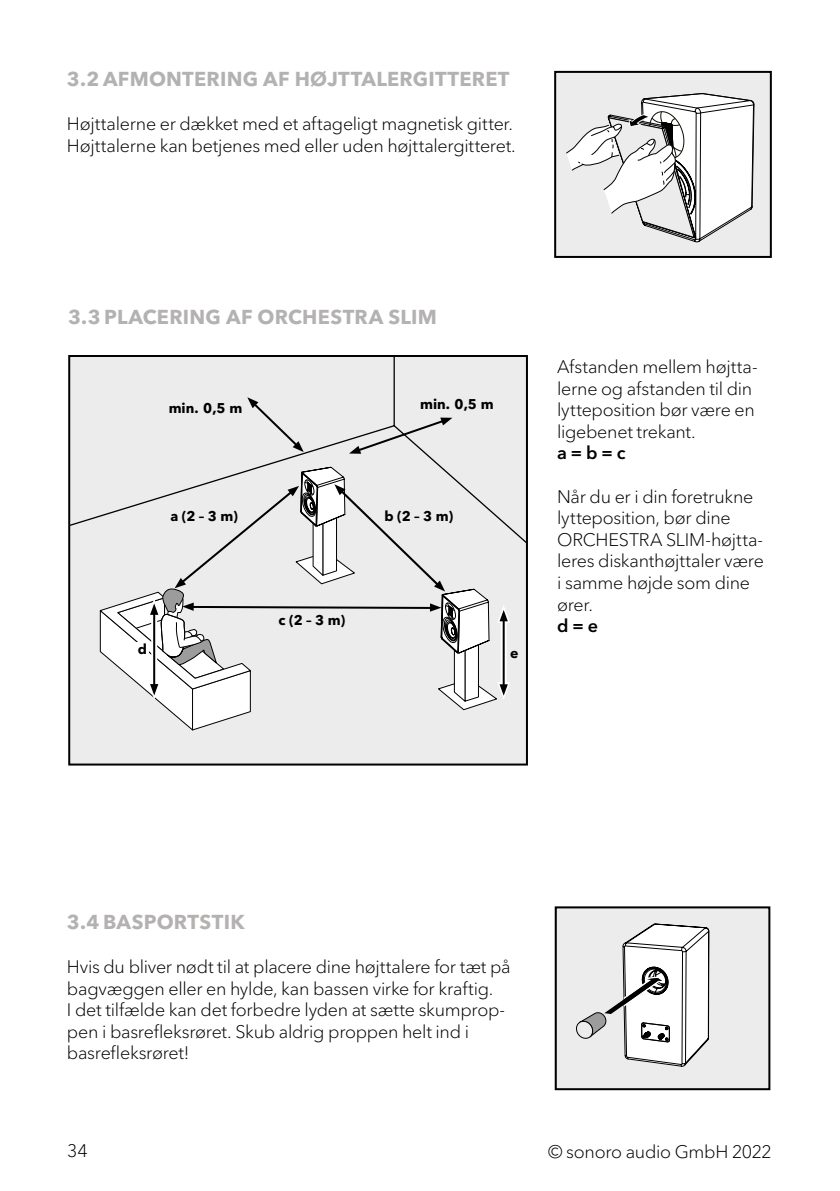
<style>
.page{position:relative;width:840px;height:1191px;background:#fff}
.page>*{position:absolute;margin:0;border:0;box-sizing:border-box;transform-origin:0 0}
.t1{font:700 20px "Avenir Next LT Pro";letter-spacing:.01em;color:#b4b1b1}
.t2{font:300 18px/21.6px "Avenir Next LT Pro";letter-spacing:-.015em;color:#000}
.t3{font:600 18px "Avenir Next LT Pro";color:#000}
.t4{font:700 14px "Avenir Next LT Pro";color:#000}
</style>
<div class="page">
<div style="left:553px;top:906px;width:216px;height:183px;background:#ececec"></div>
<div style="left:554px;top:906px;width:216px;height:184px;border:2px solid #000"></div>
<svg style="left:576px;top:923px;width:133px;height:144px"></svg>
<div style="left:554px;top:72px;width:216px;height:184px;background:#ececec"></div>
<div style="left:554px;top:71px;width:217px;height:187px;border:2px solid #000"></div>
<svg style="left:566px;top:93px;width:188px;height:149px"></svg>
<div style="left:69px;top:356px;width:457px;height:408px;background:#ececec"></div>
<div style="left:68px;top:355px;width:459px;height:410px;border:2px solid #000"></div>
<svg style="left:247px;top:397px;width:56px;height:55px"></svg>
<svg style="left:349px;top:417px;width:103px;height:37px"></svg>
<svg style="left:99px;top:466px;width:411px;height:265px"></svg>
<p class="t1" style="left:67px;top:67px;width:444px">3.2 AFMONTERING AF HØJTTALERGITTERET</p>
<p class="t2" style="left:67px;top:113px;width:450px">Højttalerne er dækket med et aftageligt magnetisk gitter.<br>Højttalerne kan betjenes med eller uden højttalergitteret.</p>
<p class="t1" style="left:68px;top:304px;width:370px">3.3 PLACERING AF ORCHESTRA SLIM</p>
<p class="t4" style="left:169px;top:399px;width:75px">min. 0,5 m</p>
<p class="t4" style="left:420px;top:395px;width:75px">min. 0,5 m</p>
<p class="t4" style="left:170px;top:507px;width:69px">a (2 – 3 m)</p>
<p class="t4" style="left:384px;top:507px;width:70px">b (2 – 3 m)</p>
<p class="t4" style="left:278px;top:611px;width:68px">c (2 – 3 m)</p>
<p class="t4" style="left:138px;top:641px;width:11px">d</p>
<p class="t4" style="left:509px;top:644px;width:10px">e</p>
<p class="t2" style="left:556px;top:355px;width:202px">Afstanden mellem højtta&shy;lerne og afstanden til din lytteposition bør være en ligebenet trekant.</p>
<p class="t3" style="left:556px;top:442px;width:70px">a = b = c</p>
<p class="t2" style="left:556px;top:485px;width:208px">Når du er i din foretrukne lytteposition, bør dine<br>ORCHESTRA SLIM-højtta&shy;leres diskanthøjttaler være i samme højde som dine ører.</p>
<p class="t3" style="left:556px;top:615px;width:42px">d = e</p>
<p class="t1" style="left:67px;top:909px;width:179px">3.4 BASPORTSTIK</p>
<p class="t2" style="left:67px;top:955px;width:445px">Hvis du bliver nødt til at placere dine højttalere for tæt på bagvæggen eller en hylde, kan bassen virke for kraftig.<br>I det tilfælde kan det forbedre lyden at sætte skumprop&shy;pen i basrefleksrøret. Skub aldrig proppen helt ind i basrefleksrøret!</p>
<p class="t2" style="left:67px;top:1138px;width:22px">34</p>
<p class="t2" style="left:548px;top:1140px;width:225px">© sonoro audio GmbH 2022</p>
</div>
